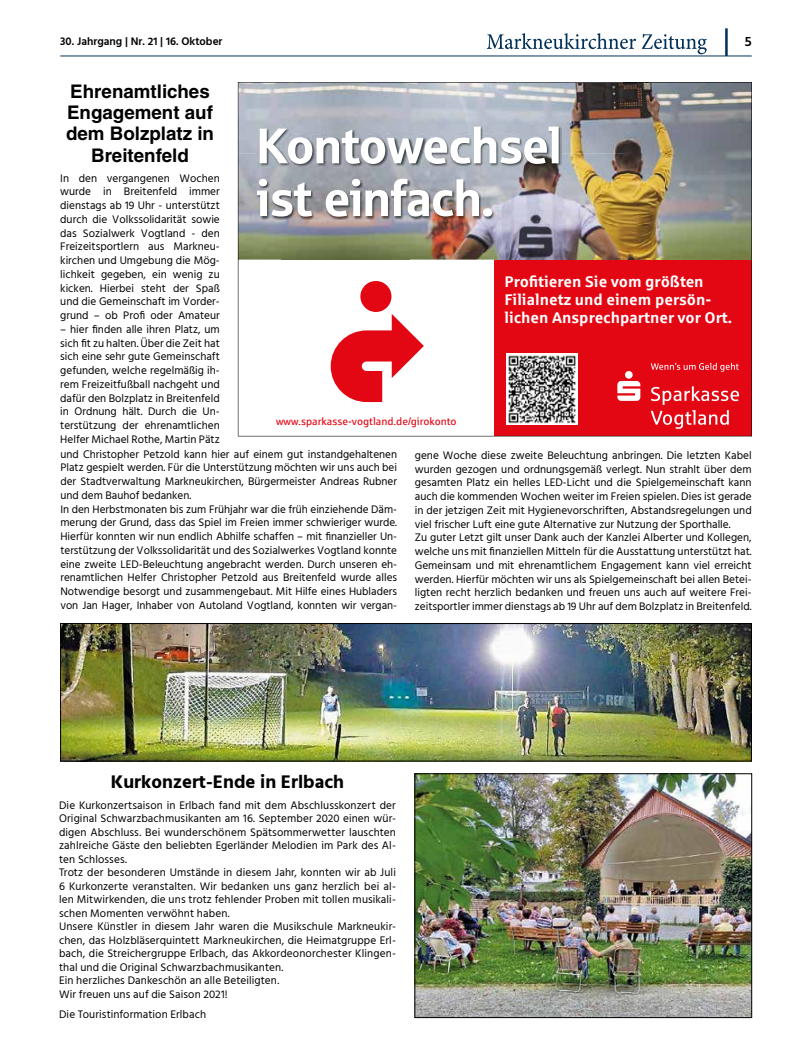
<style>
.page{position:relative;width:812px;height:1056px;background:#fff}
.page>*{position:absolute;margin:0;border:0;box-sizing:border-box;transform-origin:0 0}
.t1{font:50px/52.8px "Sparkasse Head";color:#fff}
.t2{font:700 18.75px/21.2px "Helvetica";color:#000;text-align:center}
.t3{font:700 18.75px "Hind Madurai";color:#000}
.t4{font:700 15.5px/17.8px "Sparkasse Rg";color:#fff}
.t5{font:600 13.75px "Hind Madurai";color:#000}
.t6{font:11.25px/13.8px "Hind Madurai";color:#000}
.t7{font:600 11.25px "Hind Madurai";color:#000}
.t8{font:10.5px "Sparkasse Rg";color:#e30613}
</style>
<div class="page">
<img style="left:416px;top:775px;width:333px;height:241px">
<div style="left:414px;top:773px;width:337px;height:245px;border:1px solid #000"></div>
<img style="left:751px;top:118px;width:1px;height:141px">
<img style="left:238px;top:82px;width:513px;height:354px">
<svg style="left:617px;top:363px;width:122px;height:66px;background:#e7303b"></svg>
<img style="left:256px;top:126px;width:305px;height:94px">
<svg style="left:330px;top:281px;width:94px;height:121px"></svg>
<img style="left:506px;top:353px;width:71px;height:71px">
<img style="left:62px;top:625px;width:687px;height:134px">
<div style="left:60px;top:623px;width:691px;height:138px;border:1px solid #000"></div>
<svg style="left:487px;top:33px;width:219px;height:21px"></svg>
<hr style="left:60px;top:56px;width:691px;height:1px;background:#003158">
<hr style="left:725px;top:28px;width:2px;height:28px;background:#003158">
<p class="t7" style="left:60px;top:35px;width:164px">30. Jahrgang | Nr. 21 | 16. Oktober</p>
<p class="t5" style="left:744px;top:32px;width:8px">5</p>
<h2 class="t2" style="left:66px;top:80px;width:149px">Ehrenamtliches<br>Engagement auf dem Bolzplatz in<br>Breitenfeld</h2>
<p class="t6" style="left:60px;top:172px;width:161px;text-align:justify">In den vergangenen Wochen wurde in Breitenfeld immer dienstags ab 19 Uhr - unterstützt durch die Volkssolidarität sowie das Sozialwerk Vogtland - den Freizeitsportlern aus Markneu&shy;kirchen und Umgebung die Mög&shy;lichkeit gegeben, ein wenig zu kicken. Hierbei steht der Spaß und die Gemeinschaft im Vorder&shy;grund – ob Profi oder Amateur</p>
<p class="t6" style="left:60px;top:323px;width:161px;text-align:justify">– hier finden alle ihren Platz, um sich fit zu halten. Über die Zeit hat sich eine sehr gute Gemeinschaft gefunden, welche regelmäßig ih&shy;rem Freizeitfußball nachgeht und dafür den Bolzplatz in Breitenfeld in Ordnung hält. Durch die Un&shy;terstützung der ehrenamtlichen Helfer Michael Rothe, Martin Pätz</p>
<p class="t6" style="left:60px;top:448px;width:338px">und Christopher Petzold kann hier auf einem gut instandgehaltenen Platz gespielt werden. Für die Unterstützung möchten wir uns auch bei der Stadtverwaltung Markneukirchen, Bürgermeister Andreas Rubner und dem Bauhof bedanken.<br>In den Herbstmonaten bis zum Frühjahr war die früh einziehende Däm&shy;merung der Grund, dass das Spiel im Freien immer schwieriger wurde.<br>Hierfür konnten wir nun endlich Abhilfe schaffen – mit finanzieller Un&shy;terstützung der Volkssolidarität und des Sozialwerkes Vogtland konnte eine zweite LED-Beleuchtung angebracht werden. Durch unseren eh&shy;renamtlichen Helfer Christopher Petzold aus Breitenfeld wurde alles Notwendige besorgt und zusammengebaut. Mit Hilfe eines Hubladers von Jan Hager, Inhaber von Autoland Vogtland, konnten wir vergan-</p>
<p class="t6" style="left:415px;top:449px;width:338px">gene Woche diese zweite Beleuchtung anbringen. Die letzten Kabel wurden gezogen und ordnungsgemäß verlegt. Nun strahlt über dem gesamten Platz ein helles LED-Licht und die Spielgemeinschaft kann auch die kommenden Wochen weiter im Freien spielen. Dies ist gerade in der jetzigen Zeit mit Hygienevorschriften, Abstandsregelungen und viel frischer Luft eine gute Alternative zur Nutzung der Sporthalle.<br>Zu guter Letzt gilt unser Dank auch der Kanzlei Alberter und Kollegen, welche uns mit finanziellen Mitteln für die Ausstattung unterstützt hat.<br>Gemeinsam und mit ehrenamtlichem Engagement kann viel erreicht werden. Hierfür möchten wir uns als Spielgemeinschaft bei allen Betei&shy;ligten recht herzlich bedanken und freuen uns auch auf weitere Frei&shy;zeitsportler immer dienstags ab 19 Uhr auf dem Bolzplatz in Breitenfeld.</p>
<h1 class="t1" style="left:257px;top:118px;width:306px">Kontowechsel ist einfach.</h1>
<h3 class="t4" style="left:504px;top:272px;width:229px">Profitieren Sie vom größten<br>Filialnetz und einem persön&shy;lichen Ansprechpartner vor Ort.</h3>
<p class="t8" style="left:276px;top:415px;width:182px">www.sparkasse-vogtland.de/girokonto</p>
<h2 class="t3" style="left:111px;top:770px;width:234px">Kurkonzert-Ende in Erlbach</h2>
<p class="t6" style="left:59px;top:799px;width:338px">Die Kurkonzertsaison in Erlbach fand mit dem Abschlusskonzert der Original Schwarzbachmusikanten am 16. September 2020 einen wür&shy;digen Abschluss. Bei wunderschönem Spätsommerwetter lauschten zahlreiche Gäste den beliebten Egerländer Melodien im Park des Al&shy;ten Schlosses.<br>Trotz der besonderen Umstände in diesem Jahr, konnten wir ab Juli 6 Kurkonzerte veranstalten. Wir bedanken uns ganz herzlich bei al&shy;len Mitwirkenden, die uns trotz fehlender Proben mit tollen musikali&shy;schen Momenten verwöhnt haben.<br>Unsere Künstler in diesem Jahr waren die Musikschule Markneukir&shy;chen, das Holzbläserquintett Markneukirchen, die Heimatgruppe Erl&shy;bach, die Streichergruppe Erlbach, das Akkordeonorchester Klingen&shy;thal und die Original Schwarzbachmusikanten.<br>Ein herzliches Dankeschön an alle Beteiligten.<br>Wir freuen uns auf die Saison 2021!</p>
<p class="t6" style="left:59px;top:1008px;width:148px">Die Touristinformation Erlbach</p>
</div>
